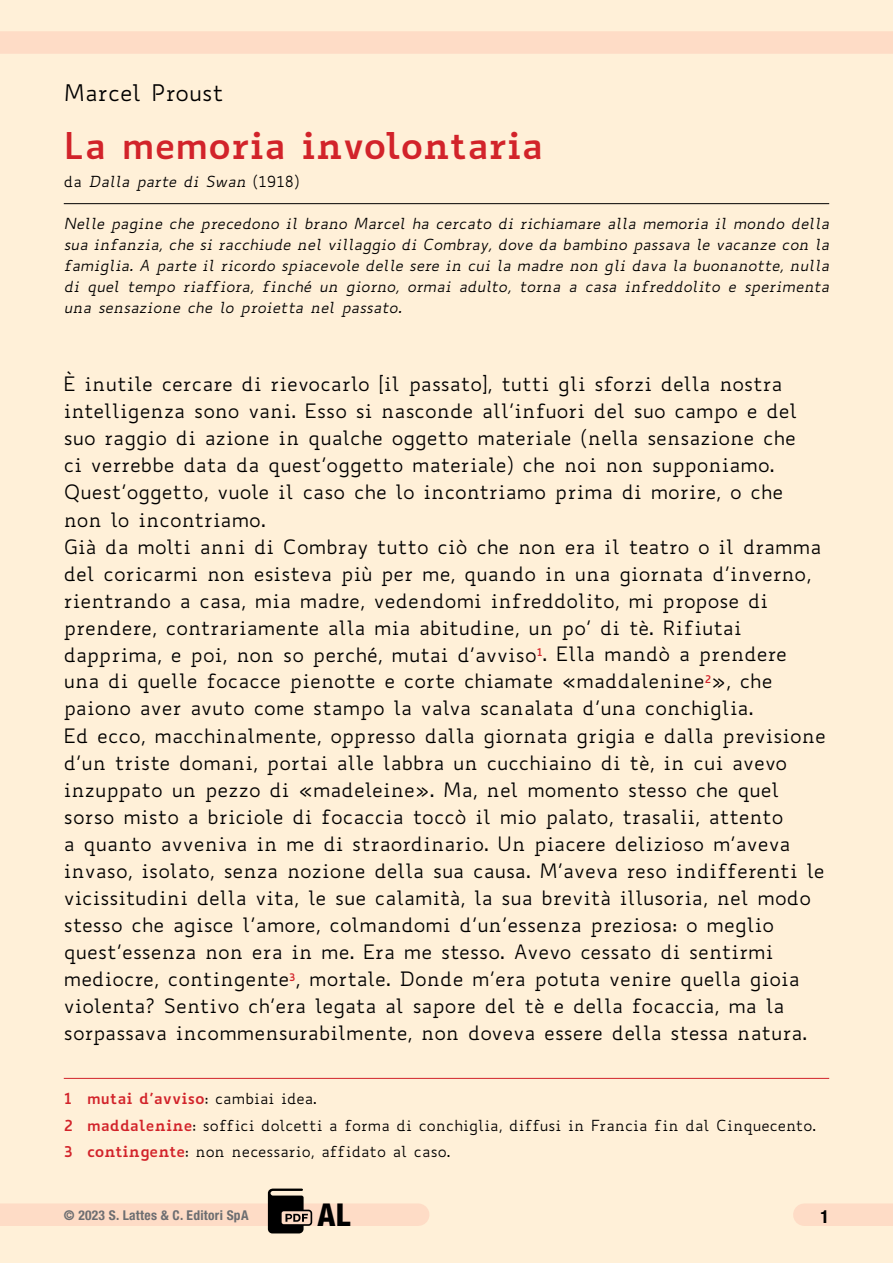
<style>
.page{position:relative;width:893px;height:1263px;background:#fff0d8}
.page>*{position:absolute;margin:0;border:0;box-sizing:border-box;transform-origin:0 0}
.t1{font:700 36px "Biancoenero";letter-spacing:-.01em;color:#d2232a}
.t2{font:800 condensed 31.5px "Helvetica Neue LT Std";color:#000}
.t3{font:22.5px "Biancoenero";color:#000}
.t4{font:19.5px/27px "Biancoenero";color:#000}
.t5{font:700 condensed 18px "Helvetica Neue LT Std";color:#000}
.t6{font:italic 15px/21px "Biancoenero";color:#000;text-align:justify}
.t7{font:15px/26.7px "Biancoenero";color:#000}
.t8{font:700 condensed 13.5px "Helvetica Neue LT Std";letter-spacing:.02em;color:#6d6e71}
.s1{font-style:normal}
.s2{font-weight:700;color:#d2232a}
</style>
<div class="page">
<div style="left:0;top:1203px;width:418px;height:23px;background:#fedcc6"></div>
<div style="left:0;top:31px;width:893px;height:23px;background:#fedcc6"></div>
<hr style="left:64px;top:203px;width:765px;height:1px;background:#000">
<hr style="left:64px;top:1078px;width:765px;height:1px;background:#d2232a">
<div style="left:804px;top:1203px;width:89px;height:23px;background:#fedcc6"></div>
<svg style="left:268px;top:1188px;width:44px;height:45px"></svg>
<p class="t3" style="left:64px;top:78px;width:161px">Marcel Proust</p>
<h1 class="t1" style="left:64px;top:114px;width:481px">La memoria involontaria</h1>
<p class="t6" style="left:64px;top:171px;width:237px"><span class="s1">da</span> Dalla parte di Swan <span class="s1">(1918)</span></p>
<p class="t6" style="left:64px;top:213px;width:767px">Nelle pagine che precedono il brano Marcel ha cercato di richiamare alla memoria il mondo della sua infanzia, che si racchiude nel villaggio di Combray, dove da bambino passava le vacanze con la famiglia. A parte il ricordo spiacevole delle sere in cui la madre non gli dava la buonanotte, nulla di quel tempo riaffiora, finché un giorno, ormai adulto, torna a casa infreddolito e sperimenta una sensazione che lo proietta nel passato.</p>
<p class="t4" style="left:64px;top:370px;width:764px">È inutile cercare di rievocarlo [il passato], tutti gli sforzi della nostra intelligenza sono vani. Esso si nasconde all’infuori del suo campo e del suo raggio di azione in qualche oggetto materiale (nella sensazione che<br>ci verrebbe data da quest’oggetto materiale) che noi non supponiamo.<br>Quest’oggetto, vuole il caso che lo incontriamo prima di morire, o che non lo incontriamo.<br>Già da molti anni di Combray tutto ciò che non era il teatro o il dramma del coricarmi non esisteva più per me, quando in una giornata d’inverno, rientrando a casa, mia madre, vedendomi infreddolito, mi propose di prendere, contrariamente alla mia abitudine, un po’ di tè. Rifiutai dapprima, e poi, non so perché, mutai d’avviso<sup>1</sup>. Ella mandò a prendere una di quelle focacce pienotte e corte chiamate «maddalenine<sup>2</sup>», che paiono aver avuto come stampo la valva scanalata d’una conchiglia.<br>Ed ecco, macchinalmente, oppresso dalla giornata grigia e dalla previsione d’un triste domani, portai alle labbra un cucchiaino di tè, in cui avevo inzuppato un pezzo di «madeleine». Ma, nel momento stesso che quel sorso misto a briciole di focaccia toccò il mio palato, trasalii, attento<br>a quanto avveniva in me di straordinario. Un piacere delizioso m’aveva invaso, isolato, senza nozione della sua causa. M’aveva reso indifferenti le vicissitudini della vita, le sue calamità, la sua brevità illusoria, nel modo stesso che agisce l’amore, colmandomi d’un’essenza preziosa: o meglio quest’essenza non era in me. Era me stesso. Avevo cessato di sentirmi mediocre, contingente<sup>3</sup>, mortale. Donde m’era potuta venire quella gioia violenta? Sentivo ch’era legata al sapore del tè e della focaccia, ma la sorpassava incommensurabilmente, non doveva essere della stessa natura.</p>
<p class="t7" style="left:64px;top:1085px;width:754px"><span class="s2">1 mutai d’avviso</span>: cambiai idea.<br><span class="s2">2 maddalenine</span>: soffici dolcetti a forma di conchiglia, diffusi in Francia fin dal Cinquecento.<br><span class="s2">3 contingente</span>: non necessario, affidato al caso.</p>
<p class="t8" style="left:64px;top:1206px;width:186px">© 2023 S. Lattes &amp; C. Editori SpA</p>
<h2 class="t2" style="left:318px;top:1195px;width:34px">AL</h2>
<p class="t5" style="left:820px;top:1206px;width:10px">1</p>
</div>
